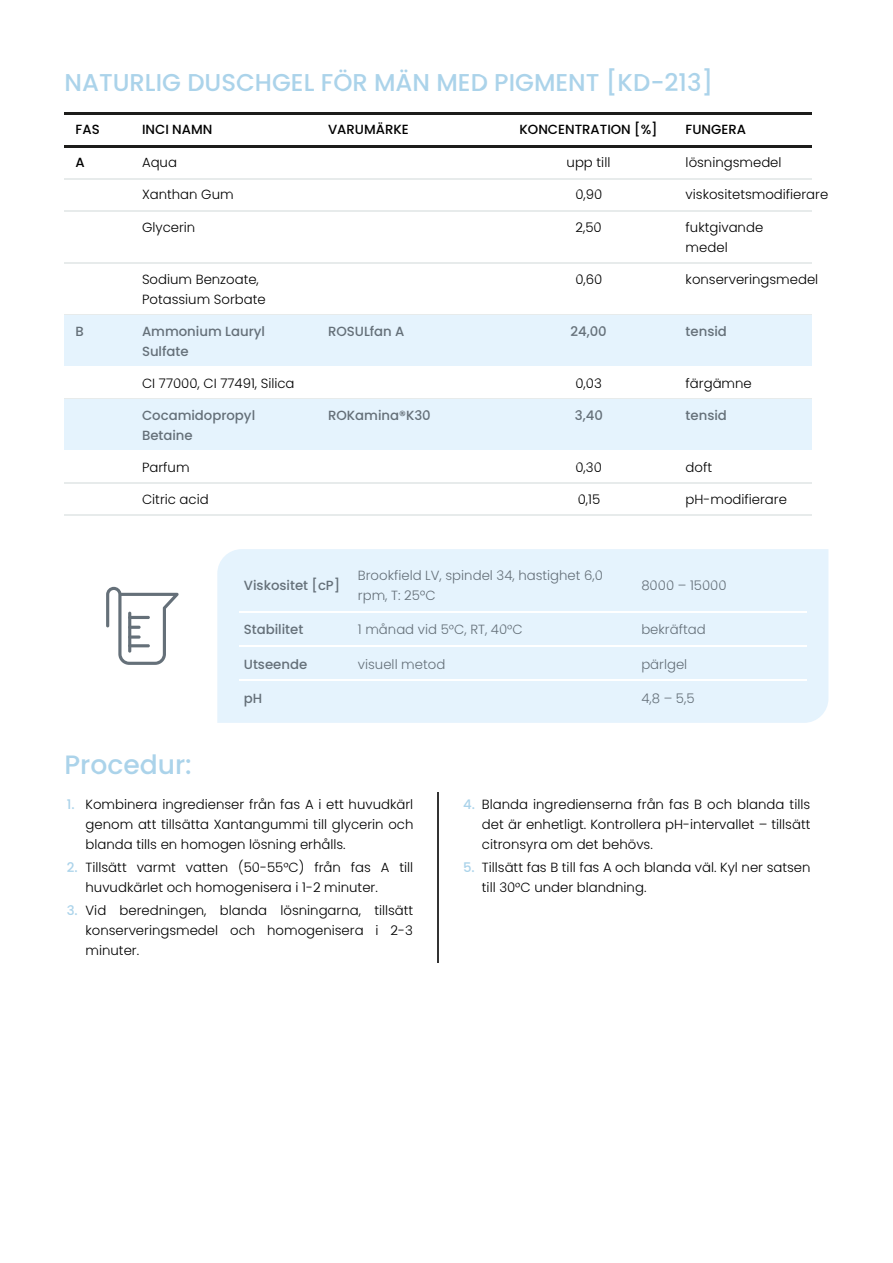
<style>
.page{position:relative;width:893px;height:1263px;background:#fff}
.page>*{position:absolute;margin:0;border:0;box-sizing:border-box;transform-origin:0 0}
.t1{font:500 26.55px "Poppins";letter-spacing:.005em;color:#abd3ea}
.t2{font:24.3px "Medium Poppins";letter-spacing:.005em;color:#abd3ea}
.t3{font:13.35px/20px "Light Poppins";letter-spacing:.005em;color:#000}
.t4{font:500 13.35px/20px "Poppins";letter-spacing:.005em;color:#657079}
.t5{font:13.35px/20px "Light Poppins";letter-spacing:.005em;color:#657079}
.t6{font:500 13.35px "Poppins";letter-spacing:.005em;color:#000}
.s1{font-family:"Poppins";font-weight:500;color:#abd3ea}
</style>
<div class="page">
<hr style="left:64px;top:112px;width:747px;height:2px;background:#1d1d1b">
<hr style="left:64px;top:145px;width:747px;height:2px;background:#1d1d1b">
<hr style="left:64px;top:178px;width:747px;height:2px;background:#e7ebeb">
<hr style="left:64px;top:211px;width:747px;height:1px;background:#e7ebeb">
<hr style="left:64px;top:263px;width:747px;height:1px;background:#e7ebeb">
<hr style="left:64px;top:315px;width:747px;height:1px;background:#e7ebeb">
<div style="left:64px;top:316px;width:747px;height:52px;background:#e5f3fd"></div>
<hr style="left:64px;top:367px;width:747px;height:1px;background:#fff">
<hr style="left:64px;top:399px;width:747px;height:1px;background:#e7ebeb">
<div style="left:64px;top:400px;width:747px;height:52px;background:#e5f3fd"></div>
<hr style="left:64px;top:451px;width:747px;height:1px;background:#fff">
<hr style="left:64px;top:483px;width:747px;height:1px;background:#e7ebeb">
<hr style="left:64px;top:515px;width:747px;height:1px;background:#e7ebeb">
<div style="left:217px;top:549px;width:611px;height:174px;background:#e5f3fd"></div>
<hr style="left:239px;top:611px;width:114px;height:1px;background:#fff">
<hr style="left:353px;top:611px;width:284px;height:1px;background:#fff">
<hr style="left:637px;top:611px;width:169px;height:1px;background:#fff">
<hr style="left:239px;top:645px;width:114px;height:2px;background:#fff">
<hr style="left:353px;top:645px;width:284px;height:2px;background:#fff">
<hr style="left:637px;top:645px;width:169px;height:2px;background:#fff">
<hr style="left:239px;top:680px;width:114px;height:1px;background:#fff">
<hr style="left:353px;top:680px;width:284px;height:1px;background:#fff">
<hr style="left:637px;top:680px;width:169px;height:1px;background:#fff">
<hr style="left:437px;top:793px;width:2px;height:170px;background:#333">
<svg style="left:106px;top:587px;width:73px;height:78px"></svg>
<hr style="left:128px;top:616px;width:22px;height:3px;background:#657079;border-radius:2px">
<h2 class="t2" style="left:64px;top:66px;width:650px">NATURLIG DUSCHGEL FÖR MÄN MED PIGMENT [KD-213]</h2>
<p class="t6" style="left:76px;top:120px;width:26px">FAS</p>
<p class="t6" style="left:142px;top:120px;width:72px">INCI NAMN</p>
<p class="t6" style="left:328px;top:120px;width:82px">VARUMÄRKE</p>
<p class="t6" style="left:519px;top:120px;width:139px">KONCENTRATION [%]</p>
<p class="t6" style="left:685px;top:120px;width:62px">FUNGERA</p>
<p class="t6" style="left:76px;top:153px;width:11px">A</p>
<p class="t3" style="left:142px;top:153px;width:36px">Aqua</p>
<p class="t3" style="left:566px;top:153px;width:45px">upp till</p>
<p class="t3" style="left:685px;top:153px;width:97px">lösningsmedel</p>
<p class="t3" style="left:142px;top:185px;width:93px">Xanthan Gum</p>
<p class="t3" style="left:575px;top:185px;width:28px">0,90</p>
<p class="t3" style="left:685px;top:185px;width:144px">viskositetsmodifierare</p>
<p class="t3" style="left:142px;top:217px;width:55px">Glycerin</p>
<p class="t3" style="left:575px;top:217px;width:28px">2,50</p>
<p class="t3" style="left:685px;top:217px;width:79px">fuktgivande medel</p>
<p class="t3" style="left:142px;top:269px;width:125px">Sodium Benzoate,<br>Potassium Sorbate</p>
<p class="t3" style="left:575px;top:269px;width:28px">0,60</p>
<p class="t3" style="left:685px;top:269px;width:134px">konserveringsmedel</p>
<p class="t4" style="left:76px;top:321px;width:10px">B</p>
<p class="t4" style="left:142px;top:321px;width:124px">Ammonium Lauryl<br>Sulfate</p>
<p class="t4" style="left:328px;top:321px;width:78px">ROSULfan A</p>
<p class="t4" style="left:570px;top:321px;width:38px">24,00</p>
<p class="t4" style="left:685px;top:321px;width:43px">tensid</p>
<p class="t3" style="left:142px;top:373px;width:154px">CI 77000, CI 77491, Silica</p>
<p class="t3" style="left:575px;top:373px;width:28px">0,03</p>
<p class="t3" style="left:685px;top:373px;width:68px">färgämne</p>
<p class="t4" style="left:142px;top:405px;width:115px">Cocamidopropyl<br>Betaine</p>
<p class="t4" style="left:328px;top:405px;width:104px">ROKamina®K30</p>
<p class="t4" style="left:575px;top:405px;width:29px">3,40</p>
<p class="t4" style="left:685px;top:405px;width:43px">tensid</p>
<p class="t3" style="left:142px;top:457px;width:49px">Parfum</p>
<p class="t3" style="left:575px;top:457px;width:28px">0,30</p>
<p class="t3" style="left:685px;top:457px;width:28px">doft</p>
<p class="t3" style="left:142px;top:489px;width:68px">Citric acid</p>
<p class="t3" style="left:577px;top:489px;width:24px">0,15</p>
<p class="t3" style="left:685px;top:489px;width:103px">pH-modifierare</p>
<p class="t4" style="left:244px;top:575px;width:98px">Viskositet [cP]</p>
<p class="t5" style="left:358px;top:565px;width:246px">Brookfield LV, spindel 34, hastighet 6,0 rpm, T: 25ºC</p>
<p class="t5" style="left:641px;top:575px;width:87px">8000 – 15000</p>
<p class="t4" style="left:244px;top:620px;width:61px">Stabilitet</p>
<p class="t5" style="left:358px;top:620px;width:166px">1 månad vid 5°C, RT, 40°C</p>
<p class="t5" style="left:641px;top:620px;width:66px">bekräftad</p>
<p class="t4" style="left:244px;top:654px;width:65px">Utseende</p>
<p class="t5" style="left:358px;top:654px;width:89px">visuell metod</p>
<p class="t5" style="left:641px;top:654px;width:47px">pärlgel</p>
<p class="t4" style="left:244px;top:688px;width:20px">pH</p>
<p class="t5" style="left:641px;top:688px;width:55px">4,8 – 5,5</p>
<h1 class="t1" style="left:64px;top:746px;width:129px">Procedur:</h1>
<p class="t3" style="left:86px;top:795px;width:329px;text-align:justify;text-indent:-19px"><span class="s1">1.</span> Kombinera ingredienser från fas A i ett huvudkärl genom att tillsätta Xantangummi till glycerin och blanda tills en homogen lösning erhålls.</p>
<p class="t3" style="left:86px;top:858px;width:329px;text-indent:-19px"><span class="s1">2.</span> Tillsätt varmt vatten (50-55°C) från fas A till huvudkärlet och homogenisera i 1-2 minuter.</p>
<p class="t3" style="left:86px;top:901px;width:329px;text-align:justify;text-indent:-19px"><span class="s1">3.</span> Vid beredningen, blanda lösningarna, tillsätt konserveringsmedel och homogenisera i 2-3 minuter.</p>
<p class="t3" style="left:482px;top:795px;width:330px;text-align:justify;text-indent:-19px"><span class="s1">4.</span> Blanda ingredienserna från fas B och blanda tills det är enhetligt. Kontrollera pH-intervallet – tillsätt citronsyra om det behövs.</p>
<p class="t3" style="left:482px;top:858px;width:330px;text-indent:-19px"><span class="s1">5.</span> Tillsätt fas B till fas A och blanda väl. Kyl ner satsen till 30°C under blandning.</p>
</div>
